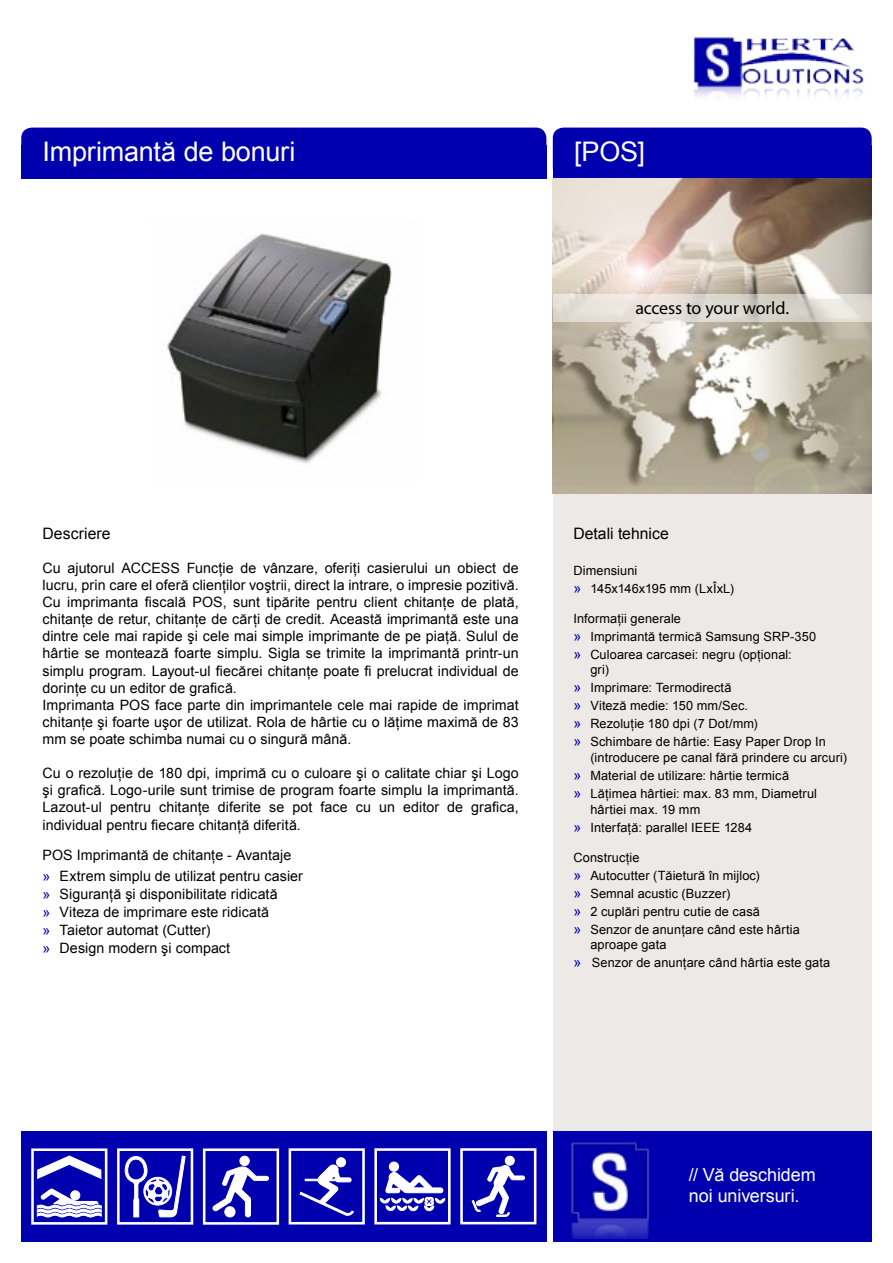
<style>
.page{position:relative;width:893px;height:1263px;background:#fff}
.page>*{position:absolute;margin:0;border:0;box-sizing:border-box;transform-origin:0 0}
.t1{font:27px "Arial";letter-spacing:-.01em;color:#fff}
.t2{font:18px/21.6px "Arial";letter-spacing:-.005em;color:#fff}
.t3{font:18px "Myriad Pro";letter-spacing:-.01em;color:#000}
.t4{font:15.75px "Arial";color:#000}
.t5{font:14.25px/17.1px "Arial";letter-spacing:.005em;color:#000}
.t6{font:12.75px/18px "Arial";letter-spacing:.01em;color:#000}
.s1{color:#0000af}
.s2{font-size:14.25px;color:#0000af}
</style>
<div class="page">
<div style="left:553px;top:128px;width:319px;height:51px;background:#0000af;border-radius:11px"></div>
<div style="left:553px;top:145px;width:319px;height:34px;background:#0000af"></div>
<div style="left:21px;top:128px;width:525px;height:51px;background:#0000af;border-radius:11px"></div>
<div style="left:21px;top:145px;width:525px;height:34px;background:#0000af"></div>
<div style="left:21px;top:1131px;width:525px;height:111px;background:#0000af"></div>
<svg style="left:212px;top:1166px;width:57px;height:52px"></svg>
<div style="left:240px;top:1156px;width:9px;height:9px;background:#fff;border-radius:50%"></div>
<div style="left:240px;top:1156px;width:9px;height:10px;border:1px solid #fff;border-radius:50%"></div>
<div style="left:225px;top:1207px;width:10px;height:10px;background:#fff;border-radius:50%"></div>
<div style="left:225px;top:1206px;width:10px;height:11px;border:1px solid #fff;border-radius:50%"></div>
<div style="left:203px;top:1148px;width:76px;height:77px;border:3px solid #fff"></div>
<svg style="left:37px;top:1156px;width:64px;height:23px"></svg>
<svg style="left:37px;top:1188px;width:65px;height:29px"></svg>
<div style="left:31px;top:1148px;width:76px;height:76px;border:3px solid #fff"></div>
<svg style="left:125px;top:1156px;width:60px;height:61px"></svg>
<div style="left:117px;top:1148px;width:76px;height:76px;border:3px solid #fff"></div>
<svg style="left:288px;top:1148px;width:249px;height:77px"></svg>
<div style="left:553px;top:1131px;width:319px;height:111px;background:#0000af"></div>
<div style="left:553px;top:493px;width:319px;height:638px;background:#ede9e7"></div>
<img style="left:553px;top:179px;width:319px;height:314px">
<svg style="left:553px;top:295px;width:319px;height:27px;background:#dfdad3"></svg>
<img style="left:167px;top:233px;width:225px;height:231px">
<img style="left:571px;top:1142px;width:78px;height:96px">
<img style="left:693px;top:37px;width:171px;height:60px">
<h1 class="t1" style="left:43px;top:134px;width:254px">Imprimantă de bonuri</h1>
<h1 class="t1" style="left:574px;top:134px;width:73px">[POS]</h1>
<p class="t3" style="left:635px;top:297px;width:155px">access to your world.</p>
<p class="t4" style="left:43px;top:523px;width:69px">Descriere</p>
<p class="t5" style="left:43px;top:560px;width:478px">Cu ajutorul ACCESS Funcţie de vânzare, oferiţi casierului un obiect de lucru, prin care el oferă clienţilor voştrii, direct la intrare, o impresie pozitivă.<br>Cu imprimanta fiscală POS, sunt tipărite pentru client chitanţe de plată, chitanţe de retur, chitanţe de cărţi de credit. Această imprimantă este una dintre cele mai rapide şi cele mai simple imprimante de pe piaţă. Sulul de hârtie se montează foarte simplu. Sigla se trimite la imprimantă printr-un simplu program. Layout-ul fiecărei chitanţe poate fi prelucrat individual de dorinţe cu un editor de grafică.<br>Imprimanta POS face parte din imprimantele cele mai rapide de imprimat chitanţe şi foarte uşor de utilizat. Rola de hârtie cu o lăţime maximă de 83 mm se poate schimba numai cu o singură mână.</p>
<p class="t5" style="left:43px;top:765px;width:478px;text-align:justify">Cu o rezoluţie de 180 dpi, imprimă cu o culoare şi o calitate chiar şi Logo şi grafică. Logo-urile sunt trimise de program foarte simplu la imprimantă.<br>Lazout-ul pentru chitanţe diferite se pot face cu un editor de grafica, individual pentru fiecare chitanţă diferită.</p>
<p class="t5" style="left:43px;top:844px;width:262px;line-height:21px">POS Imprimantă de chitanţe - Avantaje<br><span class="s1">»</span> Extrem simplu de utilizat pentru casier</p>
<p class="t5" style="left:43px;top:885px;width:237px;line-height:18px"><span class="s1">»</span> Siguranţă şi disponibilitate ridicată <span class="s1">»</span> Viteza de imprimare este ridicată <span class="s1">»</span> Taietor automat (Cutter)<br><span class="s1">»</span> Design modern şi compact</p>
<p class="t4" style="left:573px;top:523px;width:97px">Detali tehnice</p>
<p class="t6" style="left:573px;top:561px;width:162px">Dimensiuni<br><span class="s2">»</span> 145x146x195 mm (LxÎxL)</p>
<p class="t6" style="left:573px;top:609px;width:245px">Informaţii generale<br><span class="s2">»</span> Imprimantă termică Samsung SRP-350 <span class="s2">»</span> Culoarea carcasei: negru (opţional:</p>
<p class="t6" style="left:573px;top:661px;width:254px;text-indent:17px">gri)<br><span class="s2">»</span> Imprimare: Termodirectă<br><span class="s2">»</span> Viteză medie: 150 mm/Sec.<br><span class="s2">»</span> Rezoluţie 180 dpi (7 Dot/mm)<br><span class="s2">»</span> Schimbare de hârtie: Easy Paper Drop In</p>
<p class="t6" style="left:573px;top:749px;width:275px;text-indent:17px">(introducere pe canal fără prindere cu arcuri) <span class="s2">»</span> Material de utilizare: hârtie termică<br><span class="s2">»</span> Lăţimea hârtiei: max. 83 mm, Diametrul</p>
<p class="t6" style="left:573px;top:800px;width:181px;text-indent:17px">hârtiei max. 19 mm<br><span class="s2">»</span> Interfaţă: parallel IEEE 1284</p>
<p class="t6" style="left:573px;top:848px;width:228px">Construcţie<br><span class="s2">»</span> Autocutter (Tăietură în mijloc)<br><span class="s2">»</span> Semnal acustic (Buzzer)<br><span class="s2">»</span> 2 cuplări pentru cutie de casă<br><span class="s2">»</span> Senzor de anunţare când este hârtia</p>
<p class="t6" style="left:573px;top:936px;width:258px;text-indent:17px">aproape gata<br><span class="s2">»</span> Senzor de anunţare când hârtia este gata</p>
<p class="t2" style="left:689px;top:1164px;width:128px">// Vă deschidem noi universuri.</p>
</div>
